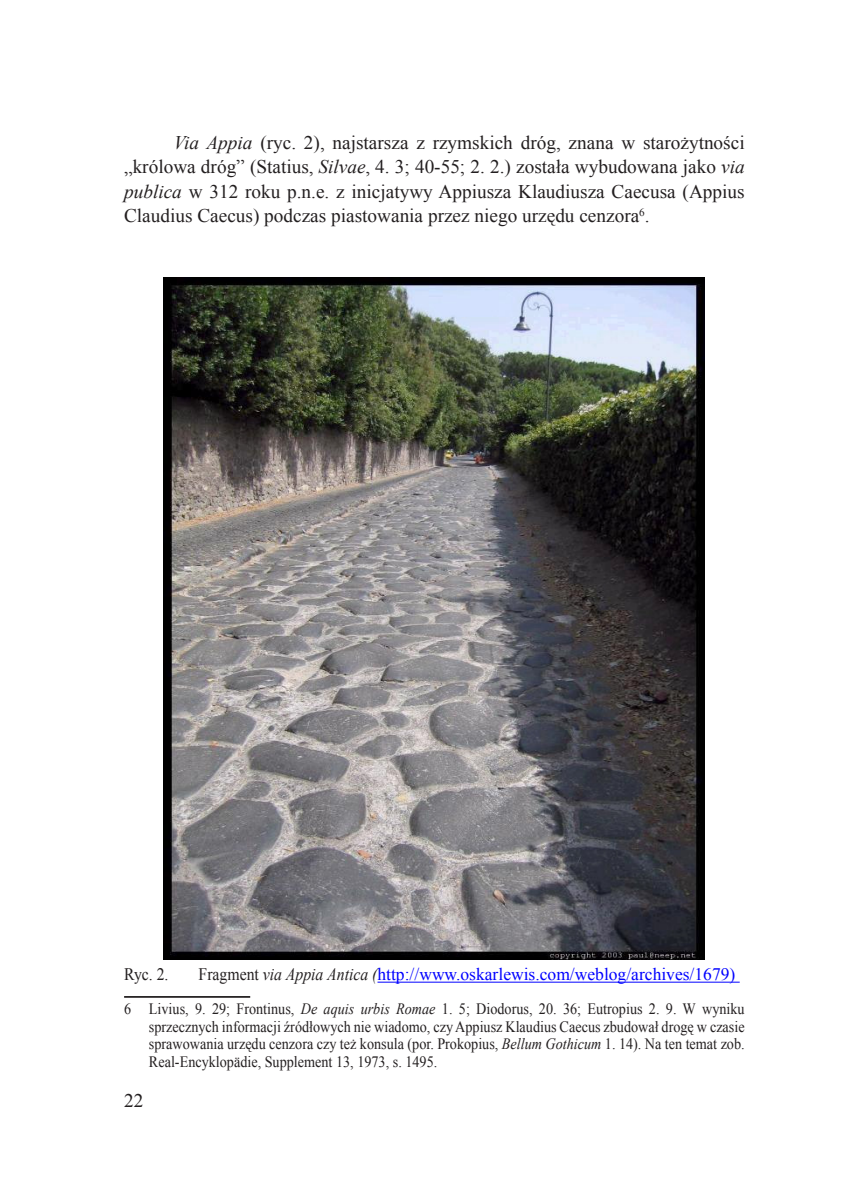
<style>
.page{position:relative;width:844px;height:1191px;background:#fff}
.page>*{position:absolute;margin:0;border:0;box-sizing:border-box;transform-origin:0 0}
.t1{font:19.25px/24.5px "Times New Roman";color:#231f20;text-align:justify}
.t2{font:17.5px "Times New Roman";color:#00f}
.t3{font:17.5px "Times New Roman";color:#231f20;scale:.9 1}
.t4{font:15.75px/17.5px "Times New Roman";color:#231f20;text-align:justify;scale:.9 1}
.s1{font-style:italic}
.s2{color:#231f20}
.s3{font-style:italic;color:#231f20}
</style>
<div class="page">
<hr style="left:377px;top:981px;width:362px;height:1px;background:#00f">
<img style="left:164px;top:278px;width:540px;height:681px">
<hr style="left:124px;top:996px;width:126px;height:1px;background:#231f20">
<p class="t1" style="left:124px;top:130px;width:622px;text-indent:50px"><span class="s1">Via Appia</span> (ryc. 2), najstarsza z rzymskich dróg, znana w starożytności „królowa dróg” (Statius, <span class="s1">Silvae</span>, 4. 3; 40-55; 2. 2.) została wybudowana jako <span class="s1">via publica</span> w 312 roku p.n.e. z inicjatywy Appiusza Klaudiusza Caecusa (Appius Claudius Caecus) podczas piastowania przez niego urzędu cenzora .</p>
<p class="t3" style="left:124px;top:962px;width:51px">Ryc. 2.</p>
<p class="t2" style="left:198px;top:962px;width:538px"><span class="s2">Fragment</span> <span class="s3">via Appia Antica (</span>http://www.oskarlewis.com/weblog/archives/1679)</p>
<p class="t4" style="left:149px;top:1000px;width:663px">Livius, 9. 29; Frontinus, <span class="s1">De aquis urbis Romae</span> 1. 5; Diodorus, 20. 36; Eutropius 2. 9. W wyniku sprzecznych informacji źródłowych nie wiadomo, czy Appiusz Klaudius Caecus zbudował drogę w czasie sprawowania urzędu cenzora czy też konsula (por. Prokopius, <span class="s1">Bellum Gothicum</span> 1. 14). Na ten temat zob.<br>Real-Encyklopädie, Supplement 13, 1973, s. 1495.</p>
<p class="t1" style="left:124px;top:1087px;width:21px">22</p>
</div>
